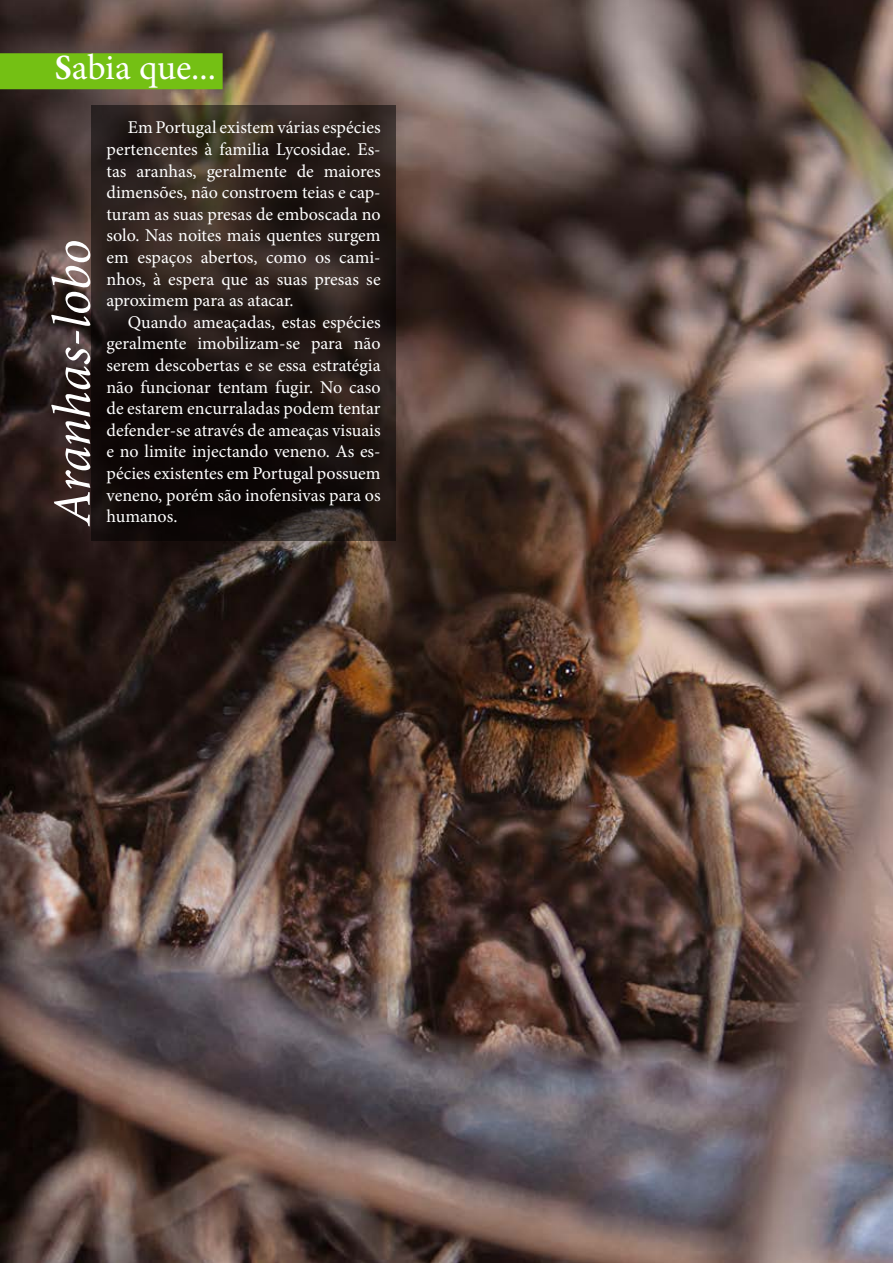
<style>
.page{position:relative;width:893px;height:1263px;background:#fff}
.page>*{position:absolute;margin:0;border:0;box-sizing:border-box;transform-origin:0 0}
.t1{font:italic 54px "Minion Pro";letter-spacing:-.01em;color:#fff}
.t2{font:36px "Minion Pro";letter-spacing:-.01em;color:#fff}
.t3{font:18px/21.6px "Minion Pro";color:#fff;text-align:justify}
.s1{font-weight:700;font-stretch:condensed}
</style>
<div class="page">
<img style="left:0;top:0;width:893px;height:1263px">
<div style="left:0;top:53px;width:223px;height:36px;background:#74c014"></div>
<svg style="left:92px;top:106px;width:304px;height:435px;background:#231916"></svg>
<h2 class="t2" style="left:55px;top:44px;width:162px"><span class="s1">S</span>abia que...</h2>
<p class="t3" style="left:107px;top:117px;width:276px;text-indent:21px">Em Portugal existem várias espécies pertencentes à familia Lycosidae. Es&shy;tas aranhas, geralmente de maiores dimensões, não constroem teias e cap&shy;turam as suas presas de emboscada no solo. Nas noites mais quentes surgem em espaços abertos, como os cami&shy;nhos, à espera que as suas presas se aproximem para as atacar.</p>
<p class="t3" style="left:107px;top:311px;width:276px;text-indent:21px">Quando ameaçadas, estas espécies geralmente imobilizam-se para não serem descobertas e se essa estratégia não funcionar tentam fugir. No caso de estarem encurraladas podem tentar defender-se através de ameaças visuais e no limite injectando veneno. As es&shy;pécies existentes em Portugal possuem veneno, porém são inofensivas para os</p>
<h1 class="t1" style="left:36px;top:525px;width:288px;rotate:-90deg">Aranhas-lobo</h1>
<p class="t3" style="left:107px;top:506px;width:72px">humanos.</p>
</div>
